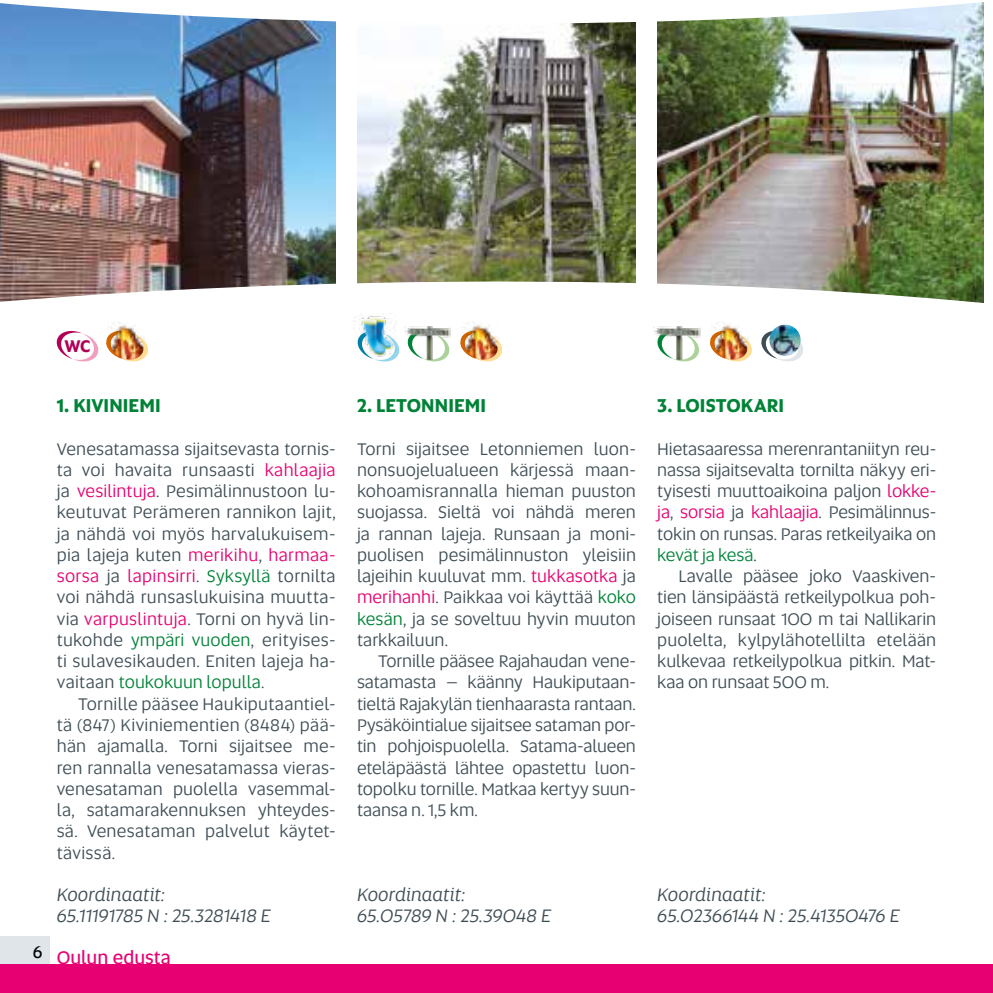
<style>
.page{position:relative;width:993px;height:993px;background:#fff}
.page>*{position:absolute;margin:0;border:0;box-sizing:border-box;transform-origin:0 0}
.t1{font:italic 18.75px/21.2px "Altis";letter-spacing:-.005em;color:#3f4e55}
.t2{font:700 18.75px "Altis";letter-spacing:.005em;color:#008237}
.t3{font:18.75px "Altis";color:#e60071}
.t4{font:17.5px/21.2px "Altis";color:#3f4e55;text-align:justify}
.t5{font:17.5px "Altis";color:#000}
.t6{font:700 17px "Altis";color:#b10058}
.s1{color:#e60071}
.s2{color:#008237}
</style>
<div class="page">
<div style="left:0;top:935px;width:50px;height:29px;background:#e0e5e9"></div>
<img style="left:0;top:52px;width:335px;height:201px">
<img style="left:357px;top:52px;width:278px;height:201px">
<img style="left:657px;top:52px;width:326px;height:201px">
<img style="left:0;top:2px;width:980px;height:50px">
<img style="left:0;top:253px;width:984px;height:61px">
<img style="left:111px;top:322px;width:24px;height:6px">
<img style="left:56px;top:328px;width:92px;height:34px">
<img style="left:353px;top:315px;width:43px;height:14px">
<img style="left:404px;top:326px;width:47px;height:3px">
<img style="left:357px;top:329px;width:94px;height:33px">
<img style="left:465px;top:322px;width:25px;height:6px">
<svg style="left:460px;top:328px;width:42px;height:34px"></svg>
<img style="left:653px;top:326px;width:48px;height:11px">
<svg style="left:655px;top:329px;width:45px;height:33px"></svg>
<img style="left:715px;top:322px;width:24px;height:6px">
<svg style="left:710px;top:328px;width:42px;height:34px"></svg>
<svg style="left:761px;top:328px;width:42px;height:34px"></svg>
<img style="left:769px;top:324px;width:31px;height:32px;border-radius:16px">
<div style="left:0;top:964px;width:992px;height:28px;background:#e60071"></div>
<svg style="left:980px;top:2px;width:4px;height:50px"></svg>
<p class="t6" style="left:64px;top:333px;width:28px">WC</p>
<p class="t5" style="left:33px;top:939px;width:11px">6</p>
<p class="t2" style="left:57px;top:391px;width:105px">1. KIVINIEMI</p>
<p class="t4" style="left:57px;top:437px;width:280px">Venesatamassa sijaitsevasta tornis&shy;ta voi havaita runsaasti <span class="s1">kahlaajia </span>ja <span class="s1">vesilintuja</span>. Pesimälinnustoon lu&shy;keutuvat Perämeren rannikon lajit, ja nähdä voi myös harvalukuisem&shy;pia lajeja kuten <span class="s1">merikihu</span>, <span class="s1">harmaa&shy;sorsa</span> ja <span class="s1">lapinsirri</span>. <span class="s2">Syksyllä</span> tornilta voi nähdä runsaslukuisina muutta&shy;via <span class="s1">varpuslintuja</span>. Torni on hyvä lin&shy;tukohde <span class="s2">ympäri vuoden</span>, erityises&shy;ti sulavesikauden. Eniten lajeja ha&shy;vaitaan <span class="s2">toukokuun lopulla</span>.</p>
<p class="t4" style="left:57px;top:692px;width:280px;text-indent:21px">Tornille pääsee Haukiputaantiel&shy;tä (847) Kiviniementien (8484) pää&shy;hän ajamalla. Torni sijaitsee me&shy;ren rannalla venesatamassa vieras&shy;venesataman puolella vasemmal&shy;la, satamarakennuksen yhteydes&shy;sä. Venesataman palvelut käytet&shy;tävissä.</p>
<p class="t1" style="left:57px;top:883px;width:216px">Koordinaatit:<br>65.11191785 N : 25.3281418 E</p>
<p class="t3" style="left:57px;top:944px;width:115px">Oulun edusta</p>
<p class="t2" style="left:357px;top:391px;width:131px">2. LETONNIEMI</p>
<p class="t4" style="left:357px;top:437px;width:280px">Torni sijaitsee Letonniemen luon&shy;nonsuojelualueen kärjessä maan&shy;kohoamisrannalla hieman puuston suojassa. Sieltä voi nähdä meren ja rannan lajeja. Runsaan ja moni&shy;puolisen pesimälinnuston yleisiin lajeihin kuuluvat mm. <span class="s1">tukkasotka</span> ja <span class="s1">merihanhi</span>. Paikkaa voi käyttää <span class="s2">koko kesän</span>, ja se soveltuu hyvin muuton tarkkailuun.</p>
<p class="t4" style="left:357px;top:649px;width:280px;text-indent:21px">Tornille pääsee Rajahaudan vene&shy;satamasta – käänny Haukiputaan&shy;tieltä Rajakylän tienhaarasta rantaan.<br>Pysäköintialue sijaitsee sataman por&shy;tin pohjoispuolella. Satama-alueen eteläpäästä lähtee opastettu luon&shy;topolku tornille. Matkaa kertyy suun&shy;taansa n. 1,5 km.</p>
<p class="t2" style="left:657px;top:391px;width:128px">3. LOISTOKARI</p>
<p class="t4" style="left:657px;top:437px;width:280px">Hietasaaressa merenrantaniityn reu&shy;nassa sijaitsevalta tornilta näkyy eri&shy;tyisesti muuttoaikoina paljon <span class="s1">lokke&shy;ja</span>, <span class="s1">sorsia</span> ja <span class="s1">kahlaajia</span>. Pesimälinnus&shy;tokin on runsas. Paras retkeilyaika on <span class="s2">kevät ja kesä</span>.</p>
<p class="t4" style="left:657px;top:564px;width:280px;text-indent:21px">Lavalle pääsee joko Vaaskiven&shy;tien länsipäästä retkeilypolkua poh&shy;joiseen runsaat 100 m tai Nallikarin puolelta, kylpylähotellilta etelään kulkevaa retkeilypolkua pitkin. Mat&shy;kaa on runsaat 500 m.</p>
<p class="t1" style="left:357px;top:883px;width:196px">Koordinaatit:<br>65.05789 N : 25.39048 E</p>
<p class="t1" style="left:657px;top:883px;width:244px">Koordinaatit:<br>65.02366144 N : 25.41350476 E</p>
</div>
